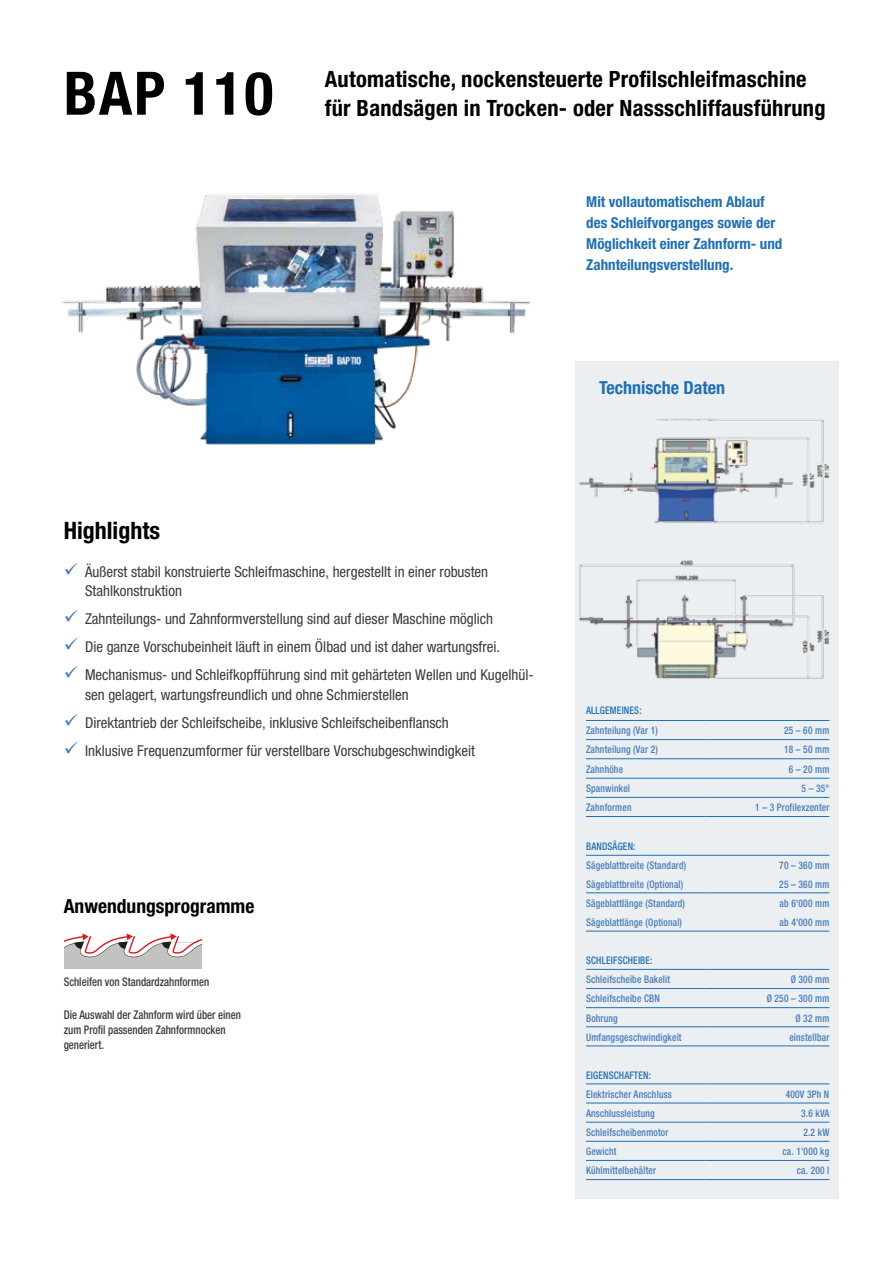
<style>
.page{position:relative;width:893px;height:1263px;background:#fff}
.page>*{position:absolute;margin:0;border:0;box-sizing:border-box;transform-origin:0 0}
.t1{font:700 condensed 60px "Helvetica Neue LT Pro";letter-spacing:.03em;color:#000}
.t2{font:700 condensed 24px "Helvetica Neue LT Pro";color:#000}
.t3{font:700 condensed 22.5px/28.5px "Helvetica Neue LT Pro";letter-spacing:.01em;color:#000}
.t4{font:700 condensed 19.5px "Helvetica Neue LT Pro";color:#000}
.t5{font:700 condensed 18px "Helvetica Neue LT Pro";color:#1f6fb5}
.t6{font:condensed 15px/28px "Helvetica Neue LT Pro";color:#393a39}
.t7{font:700 condensed 15px/21px "Helvetica Neue LT Pro";color:#1f6fb5}
.t8{font:500 condensed 12px/15px "Helvetica Neue LT Pro";color:#393a39;scale:.9 1}
.t9{font:500 condensed 10.5px "Helvetica Neue LT Pro";letter-spacing:.02em;color:#437bbc;scale:.9 1}
.t10{font:500 condensed 10.5px "Helvetica Neue LT Pro";letter-spacing:.02em;color:#1f6fb5;scale:.9 1}
</style>
<div class="page">
<div style="left:575px;top:362px;width:264px;height:837px;background:#ebeff1"></div>
<hr style="left:586px;top:720px;width:119px;height:1px;background:#1f6fb5">
<hr style="left:705px;top:720px;width:124px;height:1px;background:#1f6fb5">
<hr style="left:586px;top:739px;width:119px;height:1px;background:#1f6fb5">
<hr style="left:705px;top:739px;width:124px;height:1px;background:#1f6fb5">
<hr style="left:586px;top:758px;width:119px;height:1px;background:#1f6fb5">
<hr style="left:705px;top:758px;width:124px;height:1px;background:#1f6fb5">
<hr style="left:586px;top:778px;width:119px;height:1px;background:#1f6fb5">
<hr style="left:705px;top:778px;width:124px;height:1px;background:#1f6fb5">
<hr style="left:586px;top:797px;width:119px;height:1px;background:#1f6fb5">
<hr style="left:705px;top:797px;width:124px;height:1px;background:#1f6fb5">
<hr style="left:586px;top:816px;width:119px;height:1px;background:#1f6fb5">
<hr style="left:705px;top:816px;width:124px;height:1px;background:#1f6fb5">
<hr style="left:586px;top:855px;width:119px;height:1px;background:#1f6fb5">
<hr style="left:705px;top:855px;width:124px;height:1px;background:#1f6fb5">
<hr style="left:586px;top:892px;width:119px;height:1px;background:#1f6fb5">
<hr style="left:705px;top:892px;width:124px;height:1px;background:#1f6fb5">
<hr style="left:586px;top:931px;width:119px;height:1px;background:#1f6fb5">
<hr style="left:705px;top:931px;width:124px;height:1px;background:#1f6fb5">
<hr style="left:586px;top:969px;width:119px;height:1px;background:#1f6fb5">
<hr style="left:705px;top:969px;width:124px;height:1px;background:#1f6fb5">
<hr style="left:586px;top:988px;width:119px;height:1px;background:#1f6fb5">
<hr style="left:705px;top:988px;width:124px;height:1px;background:#1f6fb5">
<hr style="left:586px;top:1007px;width:119px;height:1px;background:#1f6fb5">
<hr style="left:705px;top:1007px;width:124px;height:1px;background:#1f6fb5">
<hr style="left:586px;top:1026px;width:119px;height:1px;background:#1f6fb5">
<hr style="left:705px;top:1026px;width:124px;height:1px;background:#1f6fb5">
<hr style="left:586px;top:1046px;width:119px;height:1px;background:#1f6fb5">
<hr style="left:705px;top:1046px;width:124px;height:1px;background:#1f6fb5">
<hr style="left:586px;top:1084px;width:119px;height:1px;background:#1f6fb5">
<hr style="left:705px;top:1084px;width:124px;height:1px;background:#1f6fb5">
<hr style="left:586px;top:1103px;width:119px;height:1px;background:#1f6fb5">
<hr style="left:705px;top:1103px;width:124px;height:1px;background:#1f6fb5">
<hr style="left:586px;top:1122px;width:119px;height:1px;background:#1f6fb5">
<hr style="left:705px;top:1122px;width:124px;height:1px;background:#1f6fb5">
<hr style="left:586px;top:1141px;width:119px;height:1px;background:#1f6fb5">
<hr style="left:705px;top:1141px;width:124px;height:1px;background:#1f6fb5">
<hr style="left:586px;top:1160px;width:119px;height:1px;background:#1f6fb5">
<hr style="left:705px;top:1160px;width:124px;height:1px;background:#1f6fb5">
<hr style="left:586px;top:1179px;width:119px;height:1px;background:#1f6fb5">
<hr style="left:705px;top:1179px;width:124px;height:1px;background:#1f6fb5">
<img style="left:62px;top:194px;width:468px;height:251px">
<svg style="left:65px;top:933px;width:137px;height:36px"></svg>
<img style="left:579px;top:418px;width:250px;height:261px">
<h1 class="t1" style="left:64px;top:57px;width:211px">BAP 110</h1>
<h3 class="t3" style="left:325px;top:65px;width:502px">Automatische, nockensteuerte Profilschleifmaschine für Bandsägen in Trocken- oder Nassschliffausführung</h3>
<p class="t7" style="left:586px;top:191px;width:198px">Mit vollautomatischem Ablauf des Schleifvorganges sowie der<br>Möglichkeit einer Zahnform- und<br>Zahnteilungsverstellung.</p>
<h2 class="t2" style="left:64px;top:515px;width:98px">Highlights</h2>
<p class="t6" style="left:85px;top:561px;width:405px;line-height:19.5px">Äußerst stabil konstruierte Schleifmaschine, hergestellt in einer robusten<br>Stahlkonstruktion</p>
<p class="t6" style="left:85px;top:605px;width:450px">Zahnteilungs- und Zahnformverstellung sind auf dieser Maschine möglich<br>Die ganze Vorschubeinheit läuft in einem Ölbad und ist daher wartungsfrei.<br>Mechanismus- und Schleifkopfführung sind mit gehärteten Wellen und Kugelhül-</p>
<p class="t6" style="left:85px;top:680px;width:392px">sen gelagert, wartungsfreundlich und ohne Schmierstellen<br>Direktantrieb der Schleifscheibe, inklusive Schleifscheibenflansch<br>Inklusive Frequenzumformer für verstellbare Vorschubgeschwindigkeit</p>
<h3 class="t4" style="left:64px;top:894px;width:192px">Anwendungsprogramme</h3>
<p class="t8" style="left:64px;top:974px;width:163px">Schleifen von Standardzahnformen</p>
<p class="t8" style="left:64px;top:1007px;width:198px">Die Auswahl der Zahnform wird über einen zum Profil passenden Zahnformnocken generiert.</p>
<p class="t5" style="left:599px;top:377px;width:127px">Technische Daten</p>
<p class="t10" style="left:586px;top:704px;width:63px">ALLGEMEINES:</p>
<p class="t9" style="left:586px;top:724px;width:81px">Zahnteilung (Var 1)</p>
<p class="t9" style="left:784px;top:724px;width:52px">25 – 60 mm</p>
<p class="t9" style="left:586px;top:743px;width:81px">Zahnteilung (Var 2)</p>
<p class="t9" style="left:784px;top:743px;width:52px">18 – 50 mm</p>
<p class="t9" style="left:586px;top:763px;width:43px">Zahnhöhe</p>
<p class="t9" style="left:789px;top:763px;width:47px">6 – 20 mm</p>
<p class="t9" style="left:586px;top:782px;width:50px">Spanwinkel</p>
<p class="t9" style="left:802px;top:782px;width:32px">5 – 35°</p>
<p class="t9" style="left:586px;top:801px;width:52px">Zahnformen</p>
<p class="t9" style="left:755px;top:801px;width:84px">1 – 3 Profilexzenter</p>
<p class="t10" style="left:586px;top:840px;width:56px">BANDSÄGEN:</p>
<p class="t9" style="left:586px;top:859px;width:113px">Sägeblattbreite (Standard)</p>
<p class="t9" style="left:779px;top:859px;width:57px">70 – 360 mm</p>
<p class="t9" style="left:586px;top:878px;width:110px">Sägeblattbreite (Optional)</p>
<p class="t9" style="left:779px;top:878px;width:57px">25 – 360 mm</p>
<p class="t9" style="left:586px;top:897px;width:111px">Sägeblattlänge (Standard)</p>
<p class="t9" style="left:780px;top:897px;width:57px">ab 6'000 mm</p>
<p class="t9" style="left:586px;top:916px;width:108px">Sägeblattlänge (Optional)</p>
<p class="t9" style="left:780px;top:916px;width:57px">ab 4'000 mm</p>
<p class="t10" style="left:586px;top:954px;width:75px">SCHLEIFSCHEIBE:</p>
<p class="t9" style="left:586px;top:973px;width:95px">Schleifscheibe Bakelit</p>
<p class="t9" style="left:791px;top:973px;width:45px">Ø 300 mm</p>
<p class="t9" style="left:586px;top:992px;width:83px">Schleifscheibe CBN</p>
<p class="t9" style="left:767px;top:992px;width:71px">Ø 250 – 300 mm</p>
<p class="t9" style="left:586px;top:1011px;width:37px">Bohrung</p>
<p class="t9" style="left:795px;top:1011px;width:39px">Ø 32 mm</p>
<p class="t9" style="left:586px;top:1031px;width:108px">Umfangsgeschwindigkeit</p>
<p class="t9" style="left:789px;top:1031px;width:46px">einstellbar</p>
<p class="t10" style="left:586px;top:1069px;width:74px">EIGENSCHAFTEN:</p>
<p class="t9" style="left:586px;top:1088px;width:97px">Elektrischer Anschluss</p>
<p class="t9" style="left:786px;top:1088px;width:50px">400V 3Ph N</p>
<p class="t9" style="left:586px;top:1107px;width:78px">Anschlussleistung</p>
<p class="t9" style="left:801px;top:1107px;width:33px">3.6 kVA</p>
<p class="t9" style="left:586px;top:1126px;width:93px">Schleifscheibenmotor</p>
<p class="t9" style="left:803px;top:1126px;width:30px">2.2 kW</p>
<p class="t9" style="left:586px;top:1145px;width:35px">Gewicht</p>
<p class="t9" style="left:783px;top:1145px;width:53px">ca. 1'000 kg</p>
<p class="t9" style="left:586px;top:1164px;width:79px">Kühlmittelbehälter</p>
<p class="t9" style="left:797px;top:1164px;width:38px">ca. 200 l</p>
</div>
